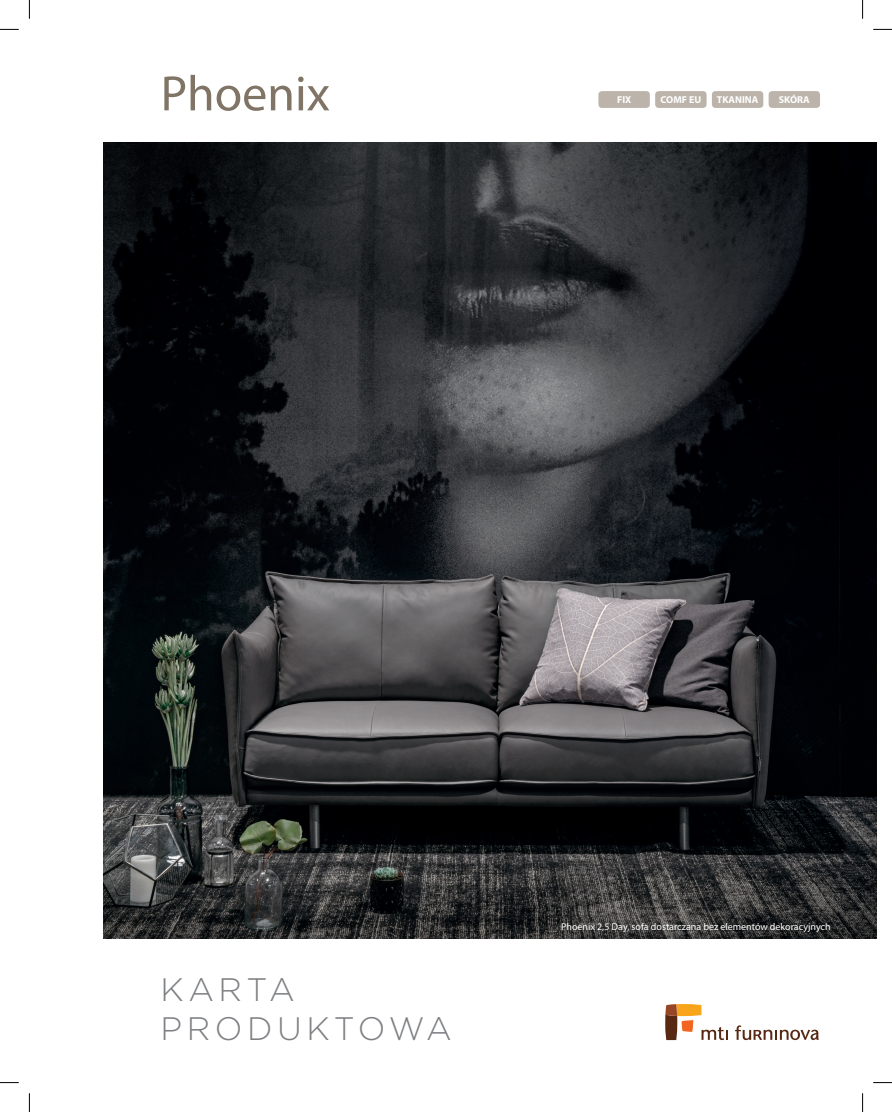
<style>
.page{position:relative;width:892px;height:1112px;background:#fff}
.page>*{position:absolute;margin:0;border:0;box-sizing:border-box;transform-origin:0 0}
.t1{font:50px "Myriad Pro";color:#807466}
.t2{font:300 32.5px/39px "Gotham";letter-spacing:.14em;color:#7e8083}
.t3{font:10px "Myriad Pro";color:#fff}
.t4{font:700 10px "Myriad Pro";color:#fff}
</style>
<div class="page">
<img style="left:104px;top:143px;width:772px;height:795px">
<svg style="left:665px;top:1004px;width:63px;height:35px"></svg>
<svg style="left:735px;top:1025px;width:83px;height:14px"></svg>
<div style="left:598px;top:91px;width:51px;height:17px;background:#bcb4aa;border-radius:4px"></div>
<div style="left:711px;top:91px;width:52px;height:17px;background:#bcb4aa;border-radius:4px"></div>
<div style="left:768px;top:91px;width:52px;height:17px;background:#bcb4aa;border-radius:4px"></div>
<div style="left:655px;top:91px;width:51px;height:17px;background:#bcb4aa;border-radius:4px"></div>
<svg style="left:0;top:29px;width:19px;height:1px"></svg>
<svg style="left:873px;top:29px;width:18px;height:1px"></svg>
<svg style="left:0;top:1082px;width:19px;height:1px"></svg>
<svg style="left:873px;top:1082px;width:18px;height:1px"></svg>
<svg style="left:29px;top:0;width:1px;height:19px"></svg>
<svg style="left:29px;top:1093px;width:1px;height:18px"></svg>
<svg style="left:862px;top:0;width:1px;height:19px"></svg>
<svg style="left:862px;top:1093px;width:1px;height:18px"></svg>
<h1 class="t1" style="left:160px;top:63px;width:171px">Phoenix</h1>
<p class="t4" style="left:617px;top:93px;width:16px">FIX</p>
<p class="t4" style="left:660px;top:93px;width:42px">COMF EU</p>
<p class="t4" style="left:716px;top:93px;width:43px">TKANINA</p>
<p class="t4" style="left:778px;top:93px;width:32px">SKÓRA</p>
<h2 class="t2" style="left:160px;top:968px;width:293px">KARTA<br>PRODUKTOWA</h2>
<p class="t3" style="left:561px;top:919px;width:271px">Phoenix 2,5 Day, sofa dostarczana bez elementów dekoracyjnych</p>
</div>
